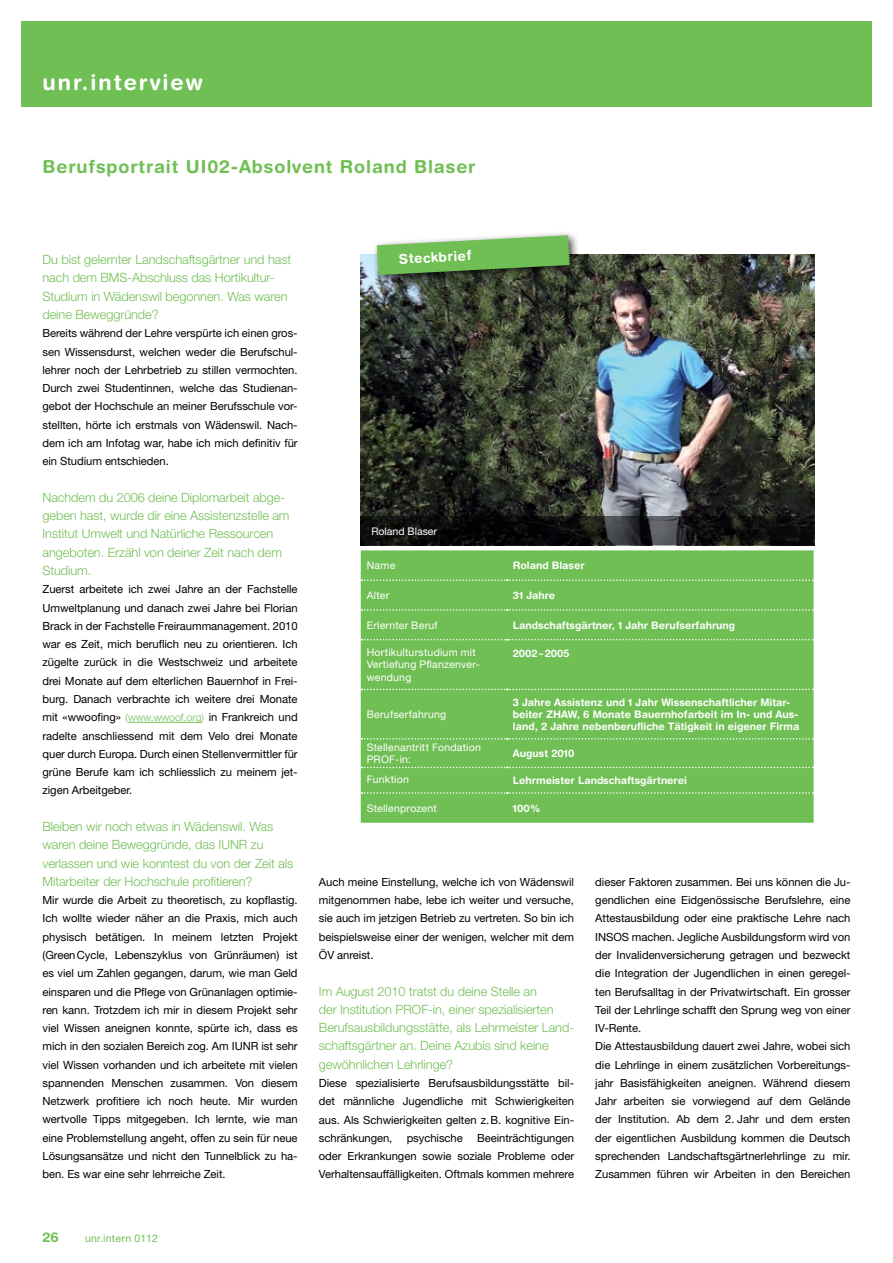
<style>
.page{position:relative;width:893px;height:1263px;background:#fff}
.page>*{position:absolute;margin:0;border:0;box-sizing:border-box;transform-origin:0 0}
.t1{font:700 21.75px "Helvetica Rounded LT Std";letter-spacing:.09em;color:#fff}
.t2{font:700 18px "Helvetica Rounded LT Std";letter-spacing:.05em;color:#70bf54}
.t3{font:700 13.5px "Helvetica Rounded LT Std";color:#fff}
.t4{font:700 13.5px "Helvetica Rounded LT Std";color:#70bf54}
.t5{font:300 12.75px/18.3px "Helvetica Neue LT Pro";letter-spacing:-.005em;color:#70bf54}
.t6{font:11.25px/18.3px "Helvetica Neue LT Pro";letter-spacing:-.005em;color:#000;text-align:justify}
.t7{font:10.5px/12.6px "Helvetica Neue LT Pro";letter-spacing:.02em;color:#fff}
.t8{font:10.5px "Helvetica Neue LT Pro";letter-spacing:.025em;color:#70bf54}
.t9{font:10.5px "Helvetica Neue LT Pro";color:#fff}
.t10{font:700 10.35px/12.5px "Helvetica Rounded LT Std";color:#fff}
.s1{font-weight:300;font-size:10.5px;color:#70bf54}
</style>
<div class="page">
<img style="left:361px;top:254px;width:453px;height:262px">
<div style="left:21px;top:21px;width:851px;height:85px;background:#70bf54"></div>
<hr style="left:128px;top:722px;width:74px;height:1px;background:#70bf54">
<div style="left:361px;top:550px;width:453px;height:273px;background:#70bf54"></div>
<svg style="left:361px;top:579px;width:453px;height:2px"></svg>
<svg style="left:361px;top:609px;width:453px;height:2px"></svg>
<svg style="left:361px;top:639px;width:453px;height:1px"></svg>
<svg style="left:361px;top:689px;width:453px;height:1px"></svg>
<svg style="left:361px;top:738px;width:453px;height:2px"></svg>
<svg style="left:361px;top:767px;width:453px;height:1px"></svg>
<svg style="left:361px;top:792px;width:453px;height:2px"></svg>
<div style="left:372px;top:231px;width:209px;height:55px;background:#000;opacity:.75"></div>
<svg style="left:376px;top:235px;width:194px;height:40px;background:#79b363"></svg>
<svg style="left:361px;top:516px;width:453px;height:29px;background:#151516"></svg>
<h1 class="t1" style="left:43px;top:69px;width:162px">unr.interview</h1>
<h2 class="t2" style="left:43px;top:155px;width:435px">Berufsportrait UI02-Absolvent Roland Blaser</h2>
<p class="t5" style="left:43px;top:250px;width:250px">Du bist gelernter Landschaftsgärtner und hast nach dem BMS-Abschluss das Hortikultur-Studium in Wädenswil begonnen. Was waren deine Beweggründe?</p>
<p class="t6" style="left:43px;top:324px;width:257px">Bereits während der Lehre verspürte ich einen gros&shy;sen Wissensdurst, welchen weder die Berufschul&shy;lehrer noch der Lehrbetrieb zu stillen vermochten.<br>Durch zwei Studentinnen, welche das Studienan&shy;gebot der Hochschule an meiner Berufsschule vor&shy;stellten, hörte ich erstmals von Wädenswil. Nach&shy;dem ich am Infotag war, habe ich mich definitiv für ein Studium entschieden.</p>
<p class="t5" style="left:43px;top:488px;width:249px">Nachdem du 2006 deine Diplomarbeit abge&shy;geben hast, wurde dir eine Assistenzstelle am Institut Umwelt und Natürliche Ressourcen angeboten. Erzähl von deiner Zeit nach dem Studium.</p>
<p class="t6" style="left:43px;top:580px;width:257px">Zuerst arbeitete ich zwei Jahre an der Fachstelle Umweltplanung und danach zwei Jahre bei Florian Brack in der Fachstelle Freiraummanagement. 2010 war es Zeit, mich beruflich neu zu orientieren. Ich zügelte zurück in die Westschweiz und arbeitete drei Monate auf dem elterlichen Bauernhof in Frei&shy;burg. Danach verbrachte ich weitere drei Monate mit «wwoofing» <span class="s1">(www.wwoof.org)</span> in Frankreich und radelte anschliessend mit dem Velo drei Monate quer durch Europa. Durch einen Stellenvermittler für grüne Berufe kam ich schliesslich zu meinem jet&shy;zigen Arbeitgeber.</p>
<p class="t5" style="left:43px;top:817px;width:252px">Bleiben wir noch etwas in Wädenswil. Was waren deine Beweggründe, das IUNR zu verlassen und wie konntest du von der Zeit als Mitarbeiter der Hochschule profitieren?</p>
<p class="t6" style="left:43px;top:891px;width:257px">Mir wurde die Arbeit zu theoretisch, zu kopflastig.<br>Ich wollte wieder näher an die Praxis, mich auch physisch betätigen. In meinem letzten Projekt (GreenCycle, Lebenszyklus von Grünräumen) ist es viel um Zahlen gegangen, darum, wie man Geld einsparen und die Pflege von Grünanlagen optimie&shy;ren kann. Trotzdem ich mir in diesem Projekt sehr viel Wissen aneignen konnte, spürte ich, dass es mich in den sozialen Bereich zog. Am IUNR ist sehr viel Wissen vorhanden und ich arbeitete mit vielen spannenden Menschen zusammen. Von diesem Netzwerk profitiere ich noch heute. Mir wurden wertvolle Tipps mitgegeben. Ich lernte, wie man eine Problemstellung angeht, offen zu sein für neue Lösungsansätze und nicht den Tunnelblick zu ha&shy;ben. Es war eine sehr lehrreiche Zeit.</p>
<p class="t4" style="left:43px;top:1229px;width:18px">26</p>
<p class="t8" style="left:85px;top:1231px;width:74px">unr.intern 0112</p>
<p class="t3" style="left:399px;top:251px;width:74px;rotate:-3deg">Steckbrief</p>
<p class="t9" style="left:371px;top:524px;width:67px">Roland Blaser</p>
<p class="t7" style="left:367px;top:559px;width:30px">Name</p>
<p class="t10" style="left:513px;top:559px;width:73px">Roland Blaser</p>
<p class="t7" style="left:367px;top:588px;width:24px">Alter</p>
<p class="t10" style="left:513px;top:589px;width:44px">31 Jahre</p>
<p class="t7" style="left:367px;top:618px;width:72px">Erlernter Beruf</p>
<p class="t10" style="left:513px;top:618px;width:224px">Landschaftsgärtner, 1 Jahr Berufserfahrung</p>
<p class="t7" style="left:367px;top:645px;width:115px">Hortikulturstudium mit<br>Vertiefung Pflanzenver&shy;wendung</p>
<p class="t10" style="left:513px;top:647px;width:58px">2002–2005</p>
<p class="t7" style="left:367px;top:708px;width:81px">Berufserfahrung</p>
<p class="t10" style="left:513px;top:695px;width:288px">3 Jahre Assistenz und 1 Jahr Wissenschaftlicher Mitar&shy;beiter ZHAW, 6 Monate Bauernhofarbeit im In- und Aus&shy;land, 2 Jahre nebenberufliche Tätigkeit in eigener Firma</p>
<p class="t7" style="left:367px;top:740px;width:116px">Stellenantritt Fondation<br>PROF-in:</p>
<p class="t10" style="left:513px;top:747px;width:63px">August 2010</p>
<p class="t7" style="left:367px;top:773px;width:44px">Funktion</p>
<p class="t10" style="left:513px;top:774px;width:176px">Lehrmeister Landschaftsgärtnerei</p>
<p class="t7" style="left:367px;top:801px;width:72px">Stellenprozent</p>
<p class="t10" style="left:513px;top:801px;width:29px">100%</p>
<p class="t6" style="left:319px;top:872px;width:257px">Auch meine Einstellung, welche ich von Wädenswil mitgenommen habe, lebe ich weiter und versuche, sie auch im jetzigen Betrieb zu vertreten. So bin ich beispielsweise einer der wenigen, welcher mit dem ÖV anreist.</p>
<p class="t5" style="left:319px;top:981px;width:257px">Im August 2010 tratst du deine Stelle an<br>der Institution PROF-in, einer spezialisierten Berufsausbildungsstätte, als Lehrmeister Land&shy;schaftsgärtner an. Deine Azubis sind keine gewöhnlichen Lehrlinge?</p>
<p class="t6" style="left:319px;top:1073px;width:257px">Diese spezialisierte Berufsausbildungsstätte bil&shy;det männliche Jugendliche mit Schwierigkeiten aus. Als Schwierigkeiten gelten z.B. kognitive Ein&shy;schränkungen,</p>
<p class="t6" style="left:319px;top:1128px;width:257px;text-indent:158px">Beeinträchtigungen oder Erkrankungen sowie soziale Probleme oder Verhaltensauffälligkeiten. Oftmals kommen mehrere</p>
<p class="t6" style="left:407px;top:1128px;width:58px">psychische</p>
<p class="t6" style="left:595px;top:872px;width:257px;text-align:left">dieser Faktoren zusammen. Bei uns können die Ju&shy;gendlichen eine Eidgenössische Berufslehre, eine Attestausbildung oder eine praktische Lehre nach INSOS machen. Jegliche Ausbildungsform wird von der Invalidenversicherung getragen und bezweckt die Integration der Jugendlichen in einen geregel&shy;ten Berufsalltag in der Privatwirtschaft. Ein grosser Teil der Lehrlinge schafft den Sprung weg von einer IV-Rente.<br>Die Attestausbildung dauert zwei Jahre, wobei sich die Lehrlinge in einem zusätzlichen Vorbereitungs&shy;jahr Basisfähigkeiten aneignen. Während diesem Jahr arbeiten sie vorwiegend auf dem Gelände der Institution. Ab dem 2. Jahr und dem ersten der eigentlichen Ausbildung kommen die Deutsch sprechenden Landschaftsgärtnerlehrlinge zu mir.<br>Zusammen führen wir Arbeiten in den Bereichen</p>
</div>
